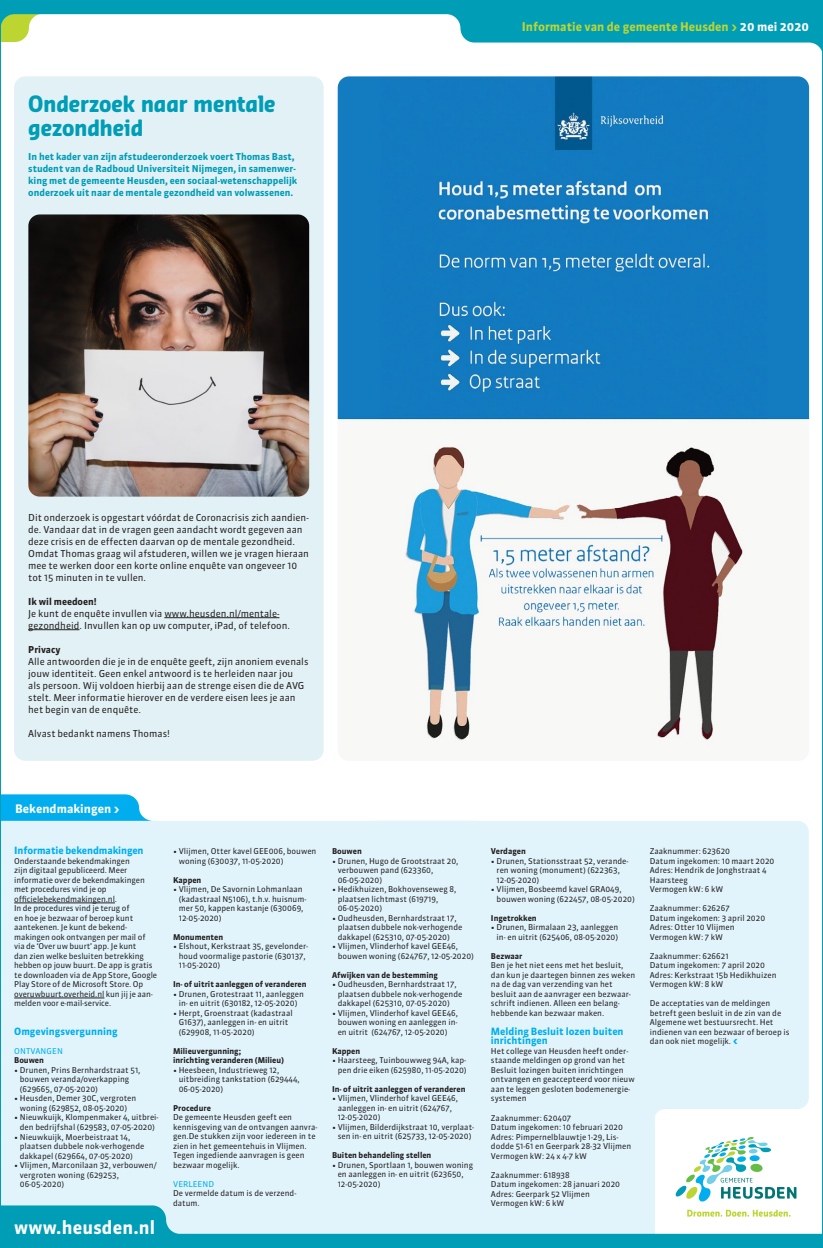
<style>
.page{position:relative;width:823px;height:1248px;background:#fff}
.page>*{position:absolute;margin:0;border:0;box-sizing:border-box;transform-origin:0 0}
.t1{font:700 22px/24px "Sansa Con Soft Pro";color:#009db7}
.t2{font:700 18px "Sanuk OT";letter-spacing:.01em;color:#fff}
.t3{font:700 12px "Sanuk OT";color:#bcd531}
.t4{font:700 11.8px "Sanuk OT";color:#fff}
.t5{font:700 10px/9.5px "Sanuk OT";color:#00aeef}
.t6{font:9.5px/12px "Sanuk OT";color:#231f20}
.t7{font:700 9.5px/12px "Sanuk OT";color:#009db7}
.t8{font:700 9.5px "Sanuk OT";color:#231f20}
.t9{font:8px/9.5px "Sanuk OT";color:#231f20}
.t10{font:700 8px/9.5px "Sanuk OT";color:#231f20}
.t11{font:8px "Sanuk OT";letter-spacing:.01em;color:#00aeef}
.s1{color:#fff}
.s2{font-weight:900;font-size:9.5px;color:#00aeef}
</style>
<div class="page">
<div style="left:436px;top:1096px;width:217px;height:150px;background:#e1f4fc"></div>
<div style="left:485px;top:821px;width:323px;height:287px;background:#e1f4fc"></div>
<div style="left:2px;top:820px;width:483px;height:316px;background:#e1f4fc"></div>
<svg style="left:653px;top:1108px;width:11px;height:11px"></svg>
<hr style="left:14px;top:902px;width:101px;height:1px;background:#231f20">
<hr style="left:14px;top:997px;width:90px;height:1px;background:#231f20">
<svg style="left:2px;top:794px;width:146px;height:26px;background:#13b4f0"></svg>
<img style="left:337px;top:76px;width:471px;height:668px">
<div style="left:14px;top:76px;width:309px;height:684px;background:#e2f1f5;border-radius:11px"></div>
<hr style="left:164px;top:617px;width:115px;height:1px;background:#231f20">
<hr style="left:28px;top:629px;width:51px;height:1px;background:#231f20">
<img style="left:28px;top:214px;width:281px;height:282px">
<svg style="left:2px;top:2px;width:818px;height:46px;fill:#009db7"></svg>
<svg style="left:0;top:1136px;width:822px;height:111px"></svg>
<h1 class="t1" style="left:28px;top:91px;width:249px">Onderzoek naar mentale gezondheid</h1>
<p class="t7" style="left:28px;top:151px;width:270px">In het kader van zijn afstudeeronderzoek voert Thomas Bast, student van de Radboud Universiteit Nijmegen, in samenwer&shy;king met de gemeente Heusden, een sociaal-wetenschappelijk onderzoek uit naar de mentale gezondheid van volwassenen.</p>
<h3 class="t3" style="left:521px;top:19px;width:288px">Informatie van de gemeente Heusden &gt; <span class="s1">20 mei 2020</span></h3>
<p class="t6" style="left:28px;top:511px;width:282px">Dit onderzoek is opgestart vóórdat de Coronacrisis zich aandien&shy;de. Vandaar dat in de vragen geen aandacht wordt gegeven aan deze crisis en de effecten daarvan op de mentale gezondheid.<br>Omdat Thomas graag wil afstuderen, willen we je vragen hieraan mee te werken door een korte online enquête van ongeveer 10 tot 15 minuten in te vullen.</p>
<p class="t8" style="left:28px;top:595px;width:70px">Ik wil meedoen!</p>
<p class="t6" style="left:28px;top:607px;width:263px">Je kunt de enquête invullen via www.heusden.nl/mentale&shy;gezondheid. Invullen kan op uw computer, iPad, of telefoon.</p>
<p class="t8" style="left:28px;top:643px;width:34px">Privacy</p>
<p class="t6" style="left:28px;top:655px;width:281px">Alle antwoorden die je in de enquête geeft, zijn anoniem evenals jouw identiteit. Geen enkel antwoord is te herleiden naar jou<br>als persoon. Wij voldoen hierbij aan de strenge eisen die de AVG stelt. Meer informatie hierover en de verdere eisen lees je aan het begin van de enquête.</p>
<p class="t6" style="left:28px;top:727px;width:143px">Alvast bedankt namens Thomas!</p>
<h3 class="t4" style="left:15px;top:801px;width:106px">Bekendmakingen &gt;</h3>
<p class="t5" style="left:14px;top:846px;width:131px">Informatie bekendmakingen</p>
<p class="t9" style="left:14px;top:856px;width:144px">Onderstaande bekendmakingen<br>zijn digitaal gepubliceerd. Meer informatie over de bekendmakingen met procedures vind je op officielebekendmakingen.nl.<br>In de procedures vind je terug of<br>en hoe je bezwaar of beroep kunt aantekenen. Je kunt de bekend&shy;makingen ook ontvangen per mail of via de ‘Over uw buurt’ app. Je kunt<br>dan zien welke besluiten betrekking hebben op jouw buurt. De app is gratis te downloaden via de App Store, Google Play Store of de Microsoft Store. Op overuwbuurt.overheid.nl kun jij je aan&shy;melden voor e-mail-service.</p>
<p class="t5" style="left:14px;top:1026px;width:105px">Omgevingsvergunning</p>
<p class="t11" style="left:14px;top:1045px;width:50px">ONTVANGEN</p>
<p class="t10" style="left:14px;top:1055px;width:31px">Bouwen</p>
<p class="t9" style="left:20px;top:1065px;width:122px;text-indent:-6px">• Drunen, Prins Bernhardstraat 51, bouwen veranda/overkapping (629665, 07-05-2020)</p>
<p class="t9" style="left:14px;top:1093px;width:124px;text-align:center">• Heusden, Demer 30C, vergroten woning (629852, 08-05-2020)</p>
<p class="t9" style="left:14px;top:1112px;width:146px;text-align:center">• Nieuwkuijk, Klompenmaker 4, uitbrei&shy;den bedrijfshal (629583, 07-05-2020)</p>
<p class="t9" style="left:20px;top:1131px;width:126px;text-indent:-6px">• Nieuwkuijk, Moerbeistraat 14, plaatsen dubbele nok-verhogende dakkapel (629664, 07-05-2020)</p>
<p class="t9" style="left:20px;top:1160px;width:138px;text-indent:-6px">• Vlijmen, Marconilaan 32, verbouwen/ vergroten woning (629253,<br>06-05-2020)</p>
<h2 class="t2" style="left:14px;top:1215px;width:142px">www.heusden.nl</h2>
<p class="t9" style="left:179px;top:846px;width:139px;text-indent:-6px">• Vlijmen, Otter kavel GEE006, bouwen woning (630037, 11-05-2020)</p>
<p class="t10" style="left:173px;top:875px;width:30px">Kappen</p>
<p class="t9" style="left:179px;top:884px;width:129px;text-indent:-6px">• Vlijmen, De Savornin Lohmanlaan (kadastraal N5106), t.h.v. huisnum&shy;mer 50, kappen kastanje (630069,<br>12-05-2020)</p>
<p class="t10" style="left:173px;top:932px;width:52px">Monumenten</p>
<p class="t9" style="left:179px;top:941px;width:131px;text-indent:-6px">• Elshout, Kerkstraat 35, gevelonder&shy;houd voormalige pastorie (630137,<br>11-05-2020)</p>
<p class="t10" style="left:173px;top:979px;width:135px">In- of uitrit aanleggen of veranderen</p>
<p class="t9" style="left:173px;top:989px;width:132px;text-align:center">• Drunen, Grotestraat 11, aanleggen in- en uitrit (630182, 12-05-2020)</p>
<p class="t9" style="left:179px;top:1008px;width:115px;text-indent:-6px">• Herpt, Groenstraat (kadastraal<br>G1637), aanleggen in- en uitrit (629908, 11-05-2020)</p>
<p class="t10" style="left:173px;top:1046px;width:113px">Milieuvergunning;<br>inrichting veranderen (Milieu)</p>
<p class="t9" style="left:179px;top:1065px;width:122px;text-indent:-6px">• Heesbeen, Industrieweg 12, uitbreiding tankstation (629444,<br>06-05-2020)</p>
<p class="t10" style="left:173px;top:1103px;width:39px">Procedure</p>
<p class="t9" style="left:173px;top:1112px;width:146px">De gemeente Heusden geeft een kennisgeving van de ontvangen aanvra&shy;gen.De stukken zijn voor iedereen in te zien in het gemeentehuis in Vlijmen.<br>Tegen ingediende aanvragen is geen bezwaar mogelijk.</p>
<p class="t11" style="left:173px;top:1178px;width:42px">VERLEEND</p>
<p class="t9" style="left:173px;top:1188px;width:124px">De vermelde datum is de verzend&shy;datum.</p>
<p class="t10" style="left:332px;top:846px;width:31px">Bouwen</p>
<p class="t9" style="left:337px;top:856px;width:122px;text-indent:-6px">• Drunen, Hugo de Grootstraat 20, verbouwen pand (623360,<br>06-05-2020)</p>
<p class="t9" style="left:337px;top:884px;width:120px;text-indent:-6px">• Hedikhuizen, Bokhovenseweg 8, plaatsen lichtmast (619719,<br>06-05-2020)</p>
<p class="t9" style="left:337px;top:913px;width:126px;text-indent:-6px">• Oudheusden, Bernhardstraat 17, plaatsen dubbele nok-verhogende dakkapel (625310, 07-05-2020)</p>
<p class="t9" style="left:337px;top:941px;width:138px;text-indent:-6px">• Vlijmen, Vlinderhof kavel GEE46, bouwen woning (624767, 12-05-2020)</p>
<p class="t10" style="left:332px;top:970px;width:107px">Afwijken van de bestemming</p>
<p class="t9" style="left:337px;top:979px;width:126px;text-indent:-6px">• Oudheusden, Bernhardstraat 17, plaatsen dubbele nok-verhogende dakkapel (625310, 07-05-2020)</p>
<p class="t9" style="left:337px;top:1008px;width:122px;text-align:justify;text-indent:-6px">• Vlijmen, Vlinderhof kavel GEE46, bouwen woning en aanleggen in&shy;en uitrit (624767, 12-05-2020)</p>
<p class="t10" style="left:332px;top:1046px;width:30px">Kappen</p>
<p class="t9" style="left:332px;top:1055px;width:136px;text-align:right">• Haarsteeg, Tuinbouwweg 94A, kap&shy;pen drie eiken (625980, 11-05-2020)</p>
<p class="t10" style="left:332px;top:1084px;width:135px">In- of uitrit aanleggen of veranderen</p>
<p class="t9" style="left:337px;top:1093px;width:122px;text-indent:-6px">• Vlijmen, Vlinderhof kavel GEE46, aanleggen in- en uitrit (624767,<br>12-05-2020)</p>
<p class="t9" style="left:332px;top:1122px;width:144px;text-align:center">• Vlijmen, Bilderdijkstraat 10, verplaat&shy;sen in- en uitrit (625733, 12-05-2020)</p>
<p class="t10" style="left:332px;top:1150px;width:101px">Buiten behandeling stellen</p>
<p class="t9" style="left:337px;top:1160px;width:137px;text-indent:-6px">• Drunen, Sportlaan 1, bouwen woning en aanleggen in- en uitrit (623650,<br>12-05-2020)</p>
<p class="t10" style="left:490px;top:846px;width:36px">Verdagen</p>
<p class="t9" style="left:496px;top:856px;width:133px;text-indent:-6px">• Drunen, Stationsstraat 52, verande&shy;ren woning (monument) (622363,<br>12-05-2020)</p>
<p class="t9" style="left:496px;top:884px;width:140px;text-indent:-6px">• Vlijmen, Bosbeemd kavel GRA049, bouwen woning (622457, 08-05-2020)</p>
<p class="t10" style="left:490px;top:913px;width:47px">Ingetrokken</p>
<p class="t9" style="left:490px;top:922px;width:129px;text-align:right">• Drunen, Birmalaan 23, aanleggen in- en uitrit (625406, 08-05-2020)</p>
<p class="t10" style="left:490px;top:951px;width:33px">Bezwaar</p>
<p class="t9" style="left:490px;top:960px;width:146px">Ben je het niet eens met het besluit, dan kun je daartegen binnen zes weken na de dag van verzending van het besluit aan de aanvrager een bezwaar&shy;schrift indienen. Alleen een belang&shy;hebbende kan bezwaar maken.</p>
<p class="t5" style="left:490px;top:1026px;width:134px">Melding Besluit lozen buiten inrichtingen</p>
<p class="t9" style="left:490px;top:1046px;width:145px">Het college van Heusden heeft onder&shy;staande meldingen op grond van het<br>Besluit lozingen buiten inrichtingen ontvangen en geaccepteerd voor nieuw aan te leggen gesloten bodemenergie&shy;systemen</p>
<p class="t9" style="left:490px;top:1112px;width:142px">Zaaknummer: 620407<br>Datum ingekomen: 10 februari 2020<br>Adres: Pimpernelblauwtje 1-29, Lis&shy;dodde 51-61 en Geerpark 28-32 Vlijmen<br>Vermogen kW: 24 x 4-7 kW</p>
<p class="t9" style="left:490px;top:1169px;width:131px">Zaaknummer: 618938<br>Datum ingekomen: 28 januari 2020<br>Adres: Geerpark 52 Vlijmen<br>Vermogen kW: 6 kW</p>
<p class="t9" style="left:649px;top:846px;width:126px">Zaaknummer: 623620<br>Datum ingekomen: 10 maart 2020<br>Adres: Hendrik de Jonghstraat 4<br>Haarsteeg<br>Vermogen kW: 6 kW</p>
<p class="t9" style="left:649px;top:903px;width:117px">Zaaknummer: 626267<br>Datum ingekomen: 3 april 2020<br>Adres: Otter 10 Vlijmen<br>Vermogen kW: 7 kW</p>
<p class="t9" style="left:649px;top:951px;width:128px">Zaaknummer: 626621<br>Datum ingekomen: 7 april 2020<br>Adres: Kerkstraat 15b Hedikhuizen<br>Vermogen kW: 8 kW</p>
<p class="t9" style="left:649px;top:998px;width:141px">De acceptaties van de meldingen betreft geen besluit in de zin van de<br>Algemene wet bestuursrecht. Het indienen van een bezwaar of beroep is dan ook niet mogelijk. <span class="s2">&lt;</span></p>
</div>
